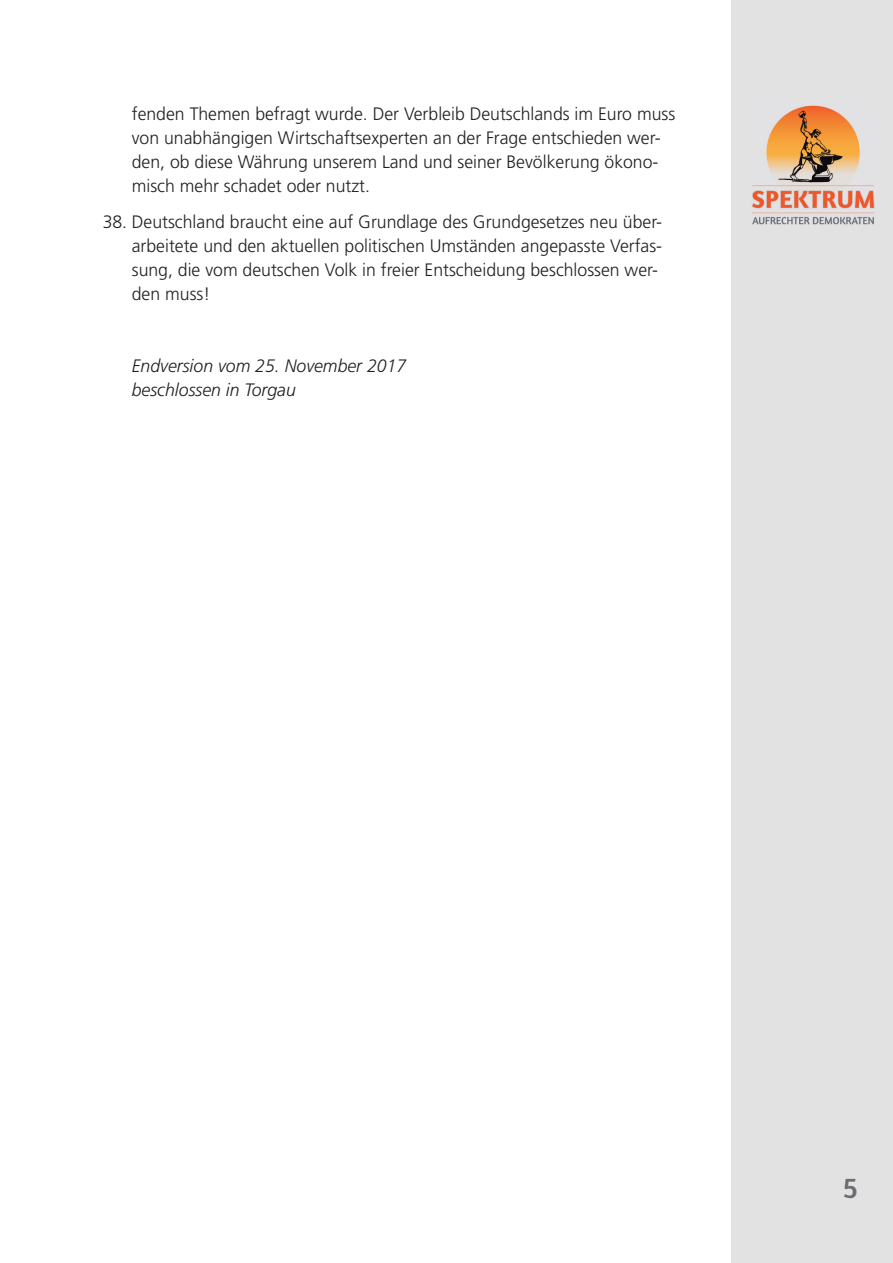
<style>
.page{position:relative;width:893px;height:1263px;background:#fff}
.page>*{position:absolute;margin:0;border:0;box-sizing:border-box;transform-origin:0 0}
.t1{font:30px "Amaranth";color:#6c6d70}
.t2{font:300 18px/24px "Frutiger LT Std";color:#231f20}
.t3{font:italic 300 18px/24px "Frutiger LT Std";color:#231f20}
</style>
<div class="page">
<div style="left:731px;top:0;width:162px;height:1263px;background:#e2e2e3"></div>
<img style="left:751px;top:105px;width:123px;height:120px">
<p class="t2" style="left:132px;top:102px;width:545px">fenden Themen befragt wurde. Der Verbleib Deutschlands im Euro muss von unabhängigen Wirtschaftsexperten an der Frage entschieden wer&shy;den, ob diese Währung unserem Land und seiner Bevölkerung ökono&shy;misch mehr schadet oder nutzt.</p>
<p class="t2" style="left:132px;top:210px;width:532px;text-indent:-29px">38. Deutschland braucht eine auf Grundlage des Grundgesetzes neu über&shy;arbeitete und den aktuellen politischen Umständen angepasste Verfas&shy;sung, die vom deutschen Volk in freier Entscheidung beschlossen wer&shy;den muss!</p>
<p class="t3" style="left:132px;top:354px;width:276px">Endversion vom 25. November 2017 beschlossen in Torgau</p>
<h1 class="t1" style="left:843px;top:1170px;width:17px">5</h1>
</div>
